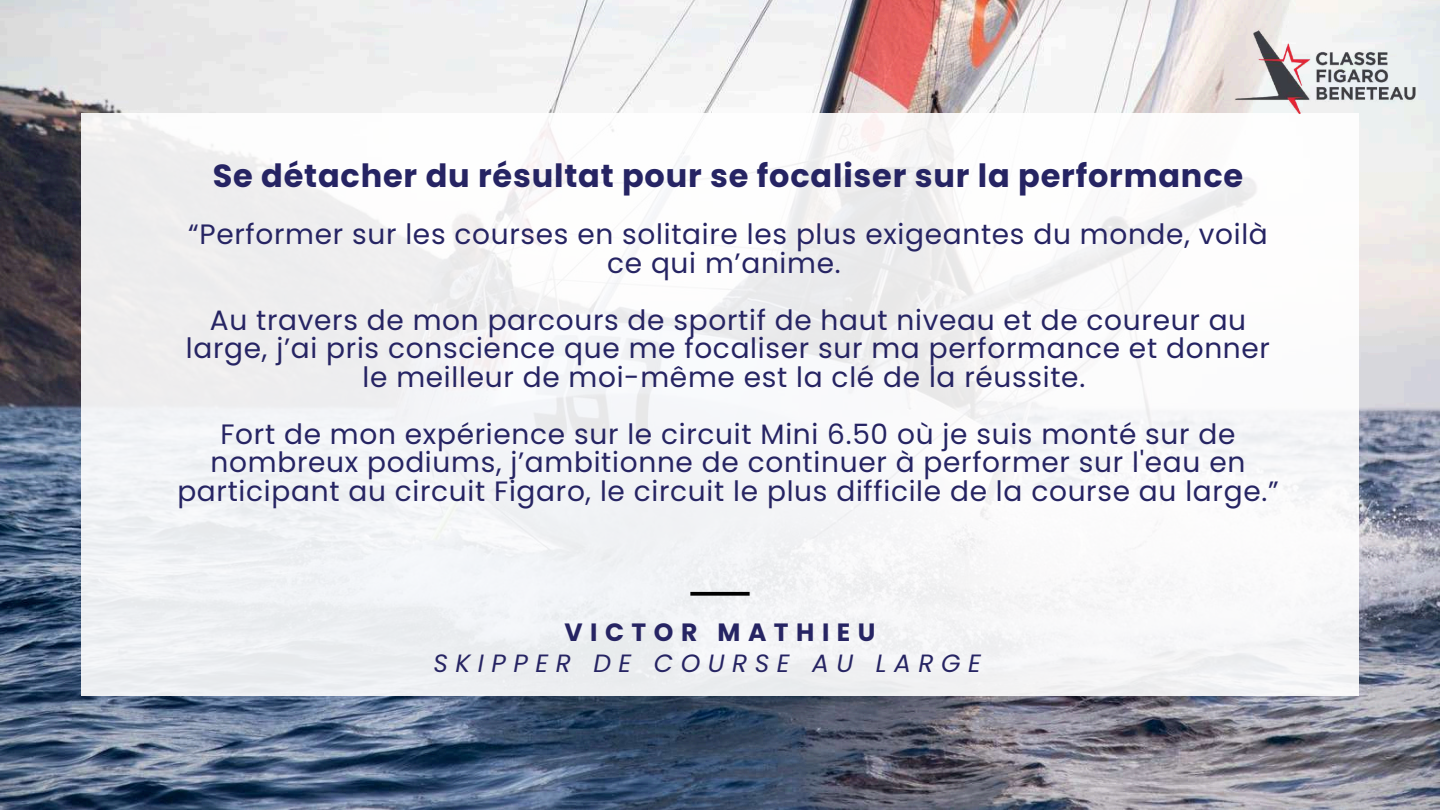
<style>
.page{position:relative;width:1440px;height:810px;background:#fff}
.page>*{position:absolute;margin:0;border:0;box-sizing:border-box;transform-origin:0 0}
.t1{font:700 32px "Poppins";letter-spacing:.025em;color:#262463}
.t2{font:28px/28.5px "Poppins";letter-spacing:.025em;color:#262463;text-align:center}
.t3{font:italic 25px "Poppins";letter-spacing:.3em;color:#262463}
.t4{font:700 25px "Poppins";letter-spacing:.3em;color:#262463}
</style>
<div class="page">
<img style="left:0;top:0;width:1440px;height:810px">
<div style="left:81px;top:114px;width:1278px;height:582px;background:#f4f5f7"></div>
<svg style="left:690px;top:592px;width:60px;height:4px"></svg>
<img style="left:1235px;top:29px;width:182px;height:86px">
<p class="t1" style="left:213px;top:154px;width:1032px">Se détacher du résultat pour se focaliser sur la performance</p>
<p class="t2" style="left:188px;top:220px;width:1081px">“Performer sur les courses en solitaire les plus exigeantes du monde, voilà ce qui m’anime.</p>
<p class="t2" style="left:186px;top:306px;width:1086px">Au travers de mon parcours de sportif de haut niveau et de coureur au large, j’ai pris conscience que me focaliser sur ma performance et donner le meilleur de moi-même est la clé de la réussite.</p>
<p class="t2" style="left:177px;top:420px;width:1103px">Fort de mon expérience sur le circuit Mini 6.50 où je suis monté sur de nombreux podiums, j’ambitionne de continuer à performer sur l'eau en participant au circuit Figaro, le circuit le plus difficile de la course au large.”</p>
<p class="t4" style="left:564px;top:615px;width:313px">VICTOR MATHIEU</p>
<p class="t3" style="left:433px;top:646px;width:549px">SKIPPER DE COURSE AU LARGE</p>
</div>
